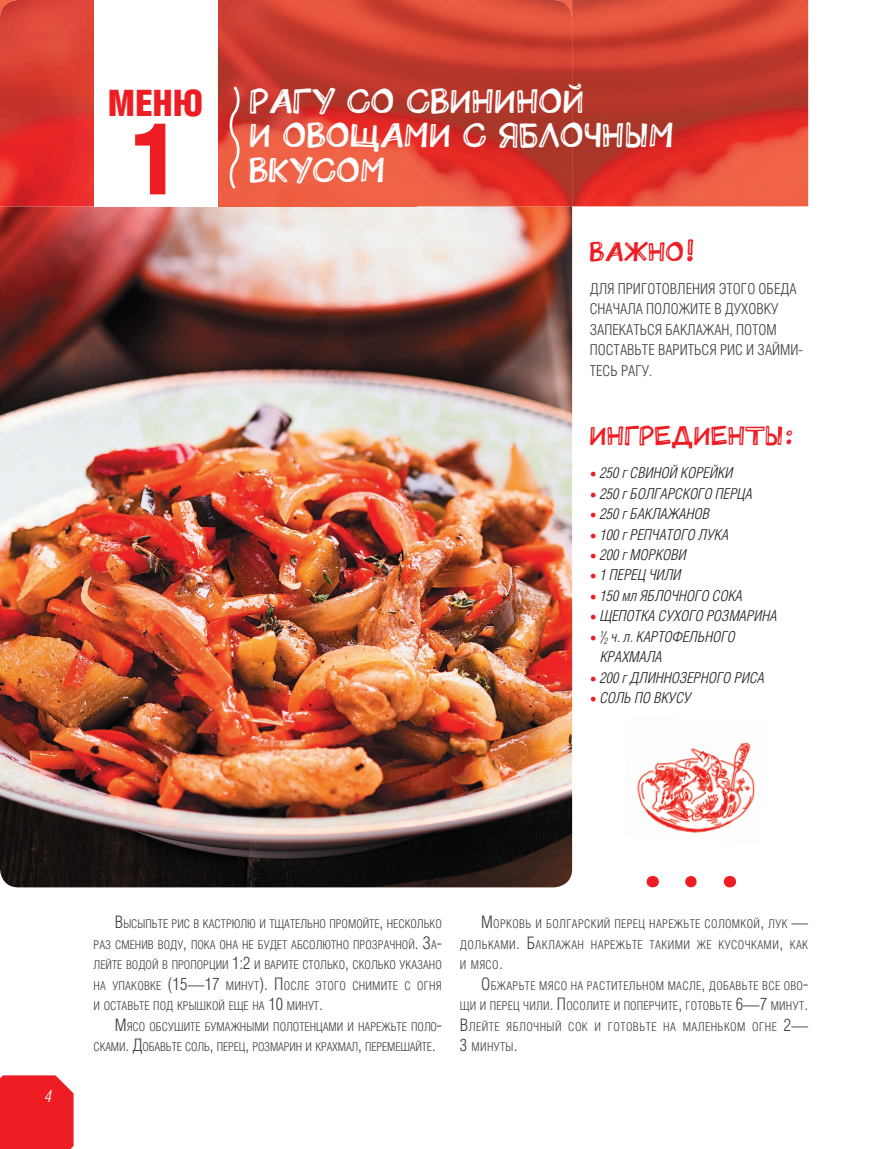
<style>
.page{position:relative;width:872px;height:1149px;background:#fff}
.page>*{position:absolute;margin:0;border:0;box-sizing:border-box;transform-origin:0 0}
.t1{font:900 100.5px "Helios Cond";color:#ee1d23}
.t2{font:900 36.45px "Helios Cond";color:#ee1d23}
.t3{font:34.5px/34.5px "Buratino";letter-spacing:.01em;color:#fff}
.t4{font:27px "Buratino";letter-spacing:.01em;color:#ee1d23}
.t5{font:italic 300 16.5px "Helios Cond";color:#fff}
.t6{font:italic 300 15px/20.4px "Helios Cond";color:#231f20}
.t7{font:300 15px/20.4px "Helios Cond";color:#3e3e3f}
.t8{font:300 12.15px/20.4px "Helios Cond";color:#3e3e3f;text-align:justify}
.s1{font-family:"Minion Pro";font-weight:400;font-style:normal;font-size:18px;color:#ee1d23}
.s2{font-size:17.25px}
</style>
<div class="page">
<div style="left:0;top:1075px;width:74px;height:73px;background:#ee1d23"></div>
<img style="left:0;top:206px;width:572px;height:681px">
<img style="left:0;top:0;width:808px;height:206px">
<svg style="left:226px;top:83px;width:17px;height:109px;background:#e16757"></svg>
<img style="left:637px;top:742px;width:118px;height:92px">
<div style="left:94px;top:0;width:123px;height:206px;background:#fff"></div>
<svg style="left:691px;top:876px;width:6px;height:11px"></svg>
<h2 class="t2" style="left:108px;top:82px;width:97px">МЕНЮ</h2>
<h1 class="t1" style="left:130px;top:101px;width:52px">1</h1>
<h3 class="t3" style="left:249px;top:82px;width:426px">РАГУ СО СВИНИНОЙ<br>И ОВОЩАМИ С ЯБЛОЧНЫМ<br>ВКУСОМ</h3>
<h3 class="t4" style="left:590px;top:230px;width:106px">ВАЖНО!</h3>
<p class="t7" style="left:590px;top:278px;width:215px">ДЛЯ ПРИГОТОВЛЕНИЯ ЭТОГО ОБЕДА<br>СНАЧАЛА ПОЛОЖИТЕ В ДУХОВКУ<br>ЗАПЕКАТЬСЯ БАКЛАЖАН, ПОТОМ<br>ПОСТАВЬТЕ ВАРИТЬСЯ РИС И ЗАЙМИ-<br>ТЕСЬ РАГУ.</p>
<h3 class="t4" style="left:590px;top:414px;width:205px">ИНГРЕДИЕНТЫ:</h3>
<p class="t6" style="left:590px;top:462px;width:145px"><span class="s1">•</span> 250 г СВИНОЙ КОРЕЙКИ</p>
<p class="t6" style="left:590px;top:483px;width:164px"><span class="s1">•</span> 250 г БОЛГАРСКОГО ПЕРЦА</p>
<p class="t6" style="left:590px;top:503px;width:121px"><span class="s1">•</span> 250 г БАКЛАЖАНОВ</p>
<p class="t6" style="left:590px;top:524px;width:141px"><span class="s1">•</span> 100 г РЕПЧАТОГО ЛУКА</p>
<p class="t6" style="left:590px;top:544px;width:98px"><span class="s1">•</span> 200 г МОРКОВИ</p>
<p class="t6" style="left:590px;top:564px;width:93px"><span class="s1">•</span> 1 ПЕРЕЦ ЧИЛИ</p>
<p class="t6" style="left:590px;top:585px;width:154px"><span class="s1">•</span> 150 мл ЯБЛОЧНОГО СОКА</p>
<p class="t6" style="left:590px;top:605px;width:189px"><span class="s1">•</span> ЩЕПОТКА СУХОГО РОЗМАРИНА</p>
<p class="t6" style="left:600px;top:626px;width:137px;text-indent:-11px"><span class="s1">•</span> <sup>1</sup>/<sub>2</sub> ч. л. КАРТОФЕЛЬНОГО<br>КРАХМАЛА</p>
<p class="t6" style="left:590px;top:667px;width:176px"><span class="s1">•</span> 200 г ДЛИННОЗЕРНОГО РИСА</p>
<p class="t6" style="left:590px;top:687px;width:103px"><span class="s1">•</span> СОЛЬ ПО ВКУСУ</p>
<h3 class="t5" style="left:45px;top:1086px;width:9px">4</h3>
<p class="t8" style="left:94px;top:913px;width:350px;text-indent:21px"><span class="s2">В</span>ЫСЫПЬТЕ РИС В КАСТРЮЛЮ И ТЩАТЕЛЬНО ПРОМОЙТЕ<span class="s2">,</span> НЕСКОЛЬКО РАЗ СМЕНИВ ВОДУ<span class="s2">,</span> ПОКА ОНА НЕ БУДЕТ АБСОЛЮТНО ПРОЗРАЧНОЙ<span class="s2">. З</span>А<span class="s2">-</span>ЛЕЙТЕ ВОДОЙ В ПРОПОРЦИИ <span class="s2">1:2</span> И ВАРИТЕ СТОЛЬКО<span class="s2">,</span> СКОЛЬКО УКАЗАНО НА УПАКОВКЕ <span class="s2">(15—17</span> МИНУТ<span class="s2">). П</span>ОСЛЕ ЭТОГО СНИМИТЕ С ОГНЯ И ОСТАВЬТЕ ПОД КРЫШКОЙ ЕЩЕ НА <span class="s2">10</span> МИНУТ<span class="s2">.</span></p>
<p class="t8" style="left:94px;top:1015px;width:350px;text-indent:21px"><span class="s2">М</span>ЯСО ОБСУШИТЕ БУМАЖНЫМИ ПОЛОТЕНЦАМИ И НАРЕЖЬТЕ ПОЛО<span class="s2">-<br></span>СКАМИ<span class="s2">. Д</span>ОБАВЬТЕ СОЛЬ<span class="s2">,</span> ПЕРЕЦ<span class="s2">,</span> РОЗМАРИН И КРАХМАЛ<span class="s2">,</span> ПЕРЕМЕШАЙТЕ<span class="s2">.</span></p>
<p class="t8" style="left:460px;top:913px;width:350px;text-indent:21px"><span class="s2">М</span>ОРКОВЬ И БОЛГАРСКИЙ ПЕРЕЦ НАРЕЖЬТЕ СОЛОМКОЙ<span class="s2">,</span> ЛУК <span class="s2">— </span>ДОЛЬКАМИ<span class="s2">. Б</span>АКЛАЖАН НАРЕЖЬТЕ ТАКИМИ ЖЕ КУСОЧКАМИ<span class="s2">,</span> КАК И МЯСО<span class="s2">.</span></p>
<p class="t8" style="left:460px;top:974px;width:350px;text-indent:21px"><span class="s2">О</span>БЖАРЬТЕ МЯСО НА РАСТИТЕЛЬНОМ МАСЛЕ<span class="s2">,</span> ДОБАВЬТЕ ВСЕ ОВО<span class="s2">-</span>ЩИ И ПЕРЕЦ ЧИЛИ<span class="s2">. П</span>ОСОЛИТЕ И ПОПЕРЧИТЕ<span class="s2">,</span> ГОТОВЬТЕ <span class="s2">6—7</span> МИНУТ<span class="s2">.<br>В</span>ЛЕЙТЕ ЯБЛОЧНЫЙ СОК И ГОТОВЬТЕ НА МАЛЕНЬКОМ ОГНЕ <span class="s2">2— 3</span> МИНУТЫ<span class="s2">.</span></p>
</div>
